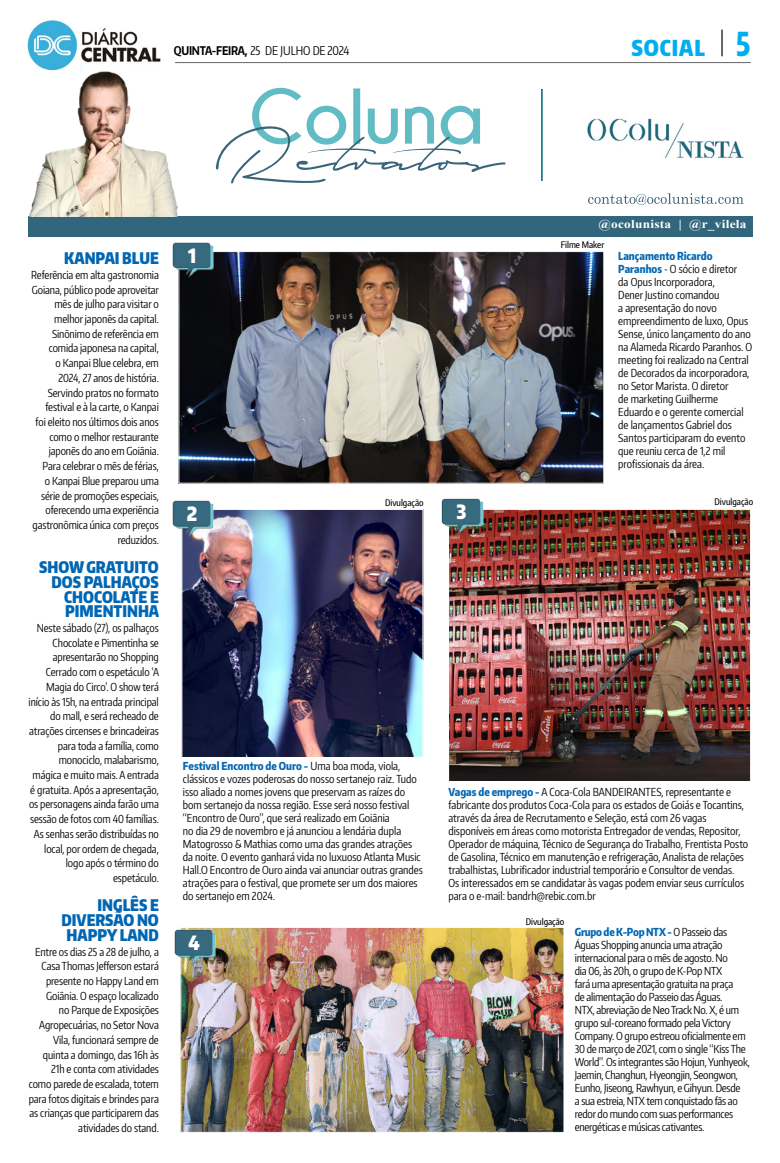
<style>
.page{position:relative;width:780px;height:1163px;background:#fff}
.page>*{position:absolute;margin:0;border:0;box-sizing:border-box;transform-origin:0 0}
.t1{font:900 22px "Encode Sans Compressed";letter-spacing:.04em;color:#00aeef}
.t2{font:900 19.7px "Encode Sans Narrow";color:#fff;scale:.87 1}
.t3{font:900 16px/14.7px "Encode Sans Compressed";color:#0066b3;text-align:right}
.t4{font:700 12px "Encode Sans Compressed";letter-spacing:-.02em;color:#000}
.t5{font:700 12px "Times New Roman";letter-spacing:.02em;color:#fff;scale:1.11 1}
.t6{font:12px "Encode Sans Compressed";letter-spacing:-.02em;color:#000}
.t7{font:11px/13px "Encode Sans Compressed";letter-spacing:-.005em;color:#000}
.t8{font:500 9px "Encode Sans Compressed";color:#000}
.s1{font-weight:400}
.s2{font-weight:800;font-size:33px}
.s3{font-weight:800;color:#0066b3}
</style>
<div class="page">
<hr style="left:175px;top:62px;width:575px;height:1px;background:#000">
<hr style="left:721px;top:30px;width:2px;height:26px;background:#000">
<img style="left:450px;top:511px;width:298px;height:269px">
<div style="left:447px;top:508px;width:304px;height:307px;border:2px solid #fff"></div>
<img style="left:180px;top:253px;width:422px;height:228px">
<div style="left:178px;top:251px;width:426px;height:232px;border:1px solid #fff"></div>
<img style="left:183px;top:510px;width:238px;height:246px">
<div style="left:181px;top:508px;width:242px;height:325px;border:1px solid #fff"></div>
<img style="left:182px;top:928px;width:380px;height:202px">
<div style="left:180px;top:926px;width:384px;height:206px;border:1px solid #fff"></div>
<img style="left:172px;top:242px;width:43px;height:38px">
<img style="left:172px;top:500px;width:43px;height:38px">
<img style="left:174px;top:926px;width:43px;height:41px">
<img style="left:441px;top:498px;width:43px;height:39px">
<img style="left:195px;top:87px;width:558px;height:130px">
<img style="left:541px;top:89px;width:2px;height:92px">
<div style="left:28px;top:217px;width:725px;height:20px;background:#31667c"></div>
<img style="left:28px;top:70px;width:160px;height:147px">
<img style="left:81px;top:28px;width:80px;height:35px">
<img style="left:27px;top:20px;width:52px;height:51px">
<p class="t4" style="left:174px;top:43px;width:114px">QUINTA-FEIRA, <span class="s1">25 de julho</span></p>
<p class="t6" style="left:313px;top:43px;width:38px">DE 2024</p>
<p class="t1" style="left:631px;top:33px;width:120px">SOCIAL <span class="s2">5</span></p>
<p class="t3" style="left:64px;top:250px;width:96px">KANPAI BLUE</p>
<p class="t7" style="left:31px;top:267px;width:129px;line-height:14.7px;text-align:right">Referência em alta gastronomia<br>Goiana, público pode aproveitar mês de julho para visitar o melhor japonês da capital.<br>Sinônimo de referência em comida japonesa na capital,<br>o Kanpai Blue celebra, em<br>2024, 27 anos de história.<br>Servindo pratos no formato festival e à la carte, o Kanpai<br>foi eleito nos últimos dois anos como o melhor restaurante japonês do ano em Goiânia.<br>Para celebrar o mês de férias,<br>o Kanpai Blue preparou uma série de promoções especiais, oferecendo uma experiência gastronômica única com preços reduzidos.</p>
<p class="t3" style="left:39px;top:559px;width:121px">SHOW GRATUITO<br>DOS PALHAÇOS<br>CHOCOLATE E<br>PIMENTINHA</p>
<p class="t7" style="left:29px;top:620px;width:132px;line-height:14.7px;text-align:right">Neste sábado (27), os palhaços<br>Chocolate e Pimentinha se apresentarão no Shopping<br>Cerrado com o espetáculo ‘A<br>Magia do Circo’. O show terá início às 15h, na entrada principal do mall, e será recheado de atrações circenses e brincadeiras para toda a família, como monociclo, malabarismo, mágica e muito mais. A entrada é gratuita. Após a apresentação, os personagens ainda farão uma sessão de fotos com 40 famílias.<br>As senhas serão distribuídas no local, por ordem de chegada, logo após o término do espetáculo.</p>
<p class="t3" style="left:61px;top:897px;width:99px">INGLÊS E<br>DIVERSÃO NO<br>HAPPY LAND</p>
<p class="t7" style="left:29px;top:943px;width:132px;line-height:14.7px;text-align:right">Entre os dias 25 a 28 de julho, a<br>Casa Thomas Jefferson estará presente no Happy Land em<br>Goiânia. O espaço localizado<br>no Parque de Exposições<br>Agropecuárias, no Setor Nova<br>Vila, funcionará sempre de quinta a domingo, das 16h às<br>21h e conta com atividades como parede de escalada, totem para fotos digitais e brindes para as crianças que participarem das atividades do stand.</p>
<p class="t2" style="left:188px;top:242px;width:11px">1</p>
<p class="t2" style="left:187px;top:500px;width:14px">2</p>
<p class="t5" style="left:598px;top:215px;width:135px">@ocolunista | @r_vilela</p>
<p class="t8" style="left:561px;top:239px;width:45px">Filme Maker</p>
<p class="t7" style="left:618px;top:249px;width:135px"><span class="s3">Lançamento Ricardo<br>Paranhos</span> - O sócio e diretor<br>da Opus Incorporadora,<br>Dener Justino comandou<br>a apresentação do novo empreendimento de luxo, Opus<br>Sense, único lançamento do ano na Alameda Ricardo Paranhos. O meeting foi realizado na Central de Decorados da incorporadora, no Setor Marista. O diretor<br>de marketing Guilherme<br>Eduardo e o gerente comercial de lançamentos Gabriel dos<br>Santos participaram do evento que reuniu cerca de 1,2 mil profissionais da área.</p>
<p class="t8" style="left:385px;top:496px;width:40px">Divulgação</p>
<p class="t8" style="left:714px;top:495px;width:40px">Divulgação</p>
<p class="t2" style="left:456px;top:499px;width:13px">3</p>
<p class="t7" style="left:183px;top:758px;width:241px"><span class="s3">Festival Encontro de Ouro -</span> Uma boa moda, viola, clássicos e vozes poderosas do nosso sertanejo raiz. Tudo isso aliado a nomes jovens que preservam as raízes do bom sertanejo da nossa região. Esse será nosso festival “Encontro de Ouro”, que será realizado em Goiânia<br>no dia 29 de novembro e já anunciou a lendária dupla Matogrosso &amp; Mathias como uma das grandes atrações da noite. O evento ganhará vida no luxuoso Atlanta Music Hall.O Encontro de Ouro ainda vai anunciar outras grandes atrações para o festival, que promete ser um dos maiores do sertanejo em 2024.</p>
<p class="t2" style="left:188px;top:929px;width:15px">4</p>
<p class="t7" style="left:448px;top:784px;width:301px"><span class="s3">Vagas de emprego -</span> A Coca-Cola BANDEIRANTES, representante e fabricante dos produtos Coca-Cola para os estados de Goiás e Tocantins, através da área de Recrutamento e Seleção, está com 26 vagas disponíveis em áreas como motorista Entregador de vendas, Repositor, Operador de máquina, Técnico de Segurança do Trabalho, Frentista Posto de Gasolina, Técnico em manutenção e refrigeração, Analista de relações trabalhistas, Lubrificador industrial temporário e Consultor de vendas.<br>Os interessados em se candidatar às vagas podem enviar seus currículos para o e-mail: bandrh@rebic.com.br</p>
<p class="t8" style="left:525px;top:915px;width:40px">Divulgação</p>
<p class="t7" style="left:574px;top:924px;width:177px"><span class="s3">Grupo de K-Pop NTX -</span> O Passeio das Águas Shopping anuncia uma atração internacional para o mês de agosto. No<br>dia 06, às 20h, o grupo de K-Pop NTX<br>fará uma apresentação gratuita na praça<br>de alimentação do Passeio das Águas.<br>NTX, abreviação de Neo Track No. X, é um grupo sul-coreano formado pela Victory Company. O grupo estreou oficialmente em 30 de março de 2021, com o single “Kiss The World”. Os integrantes são Hojun, Yunhyeok, Jaemin, Changhun, Hyeongjin, Seongwon, Eunho, Jiseong, Rawhyun, e Gihyun. Desde<br>a sua estreia, NTX tem conquistado fãs ao redor do mundo com suas performances energéticas e músicas cativantes.</p>
</div>
